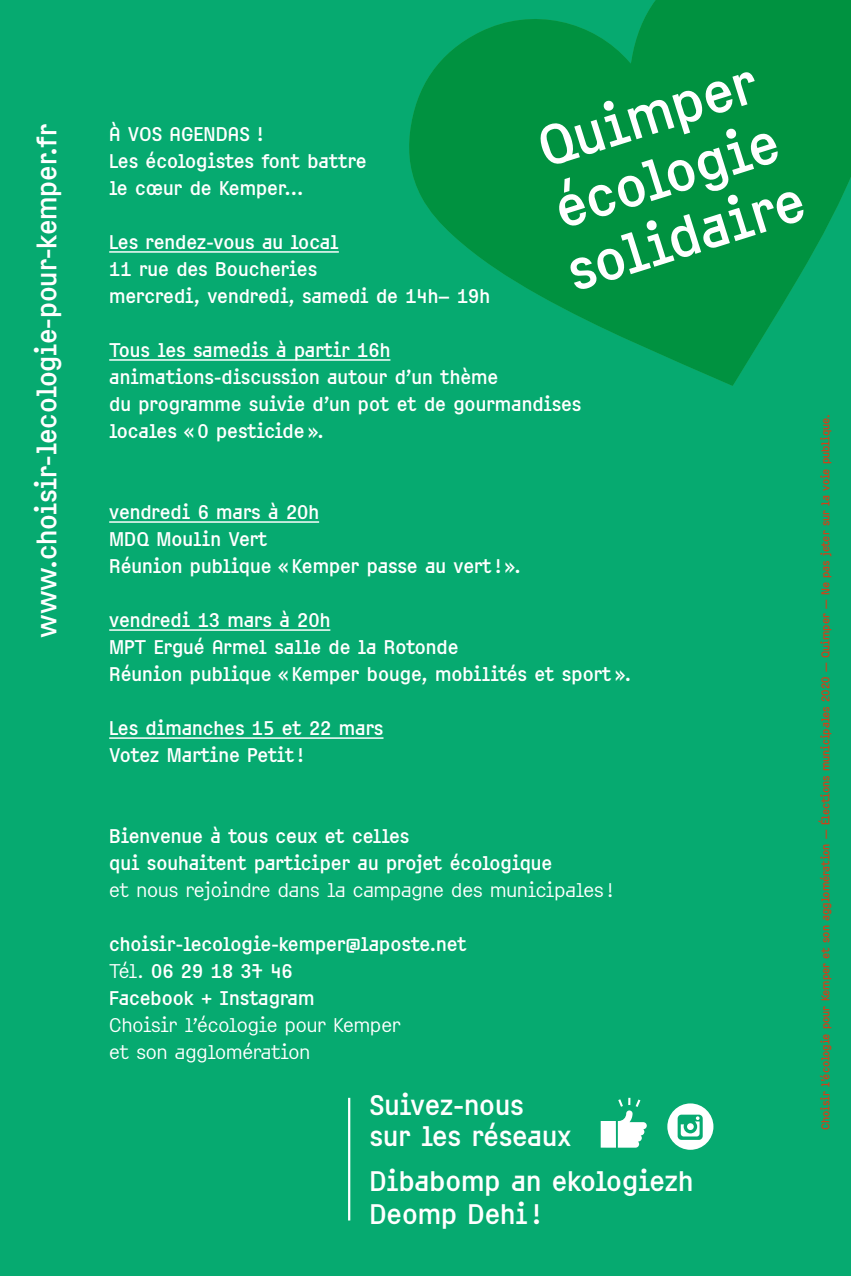
<style>
.page{position:relative;width:851px;height:1276px;background:#fff}
.page>*{position:absolute;margin:0;border:0;box-sizing:border-box;transform-origin:0 0}
.t1{font:30px/33px "Brizeux Gras";color:#fff}
.t2{font:21px/27px "Brizeux Gras";color:#fff}
.t3{font:21px/27px "Brizeux";color:#fff}
.t4{font:12px "Brizeux Gras";color:#d04118}
.s1{font-family:"Brizeux"}
</style>
<div class="page">
<div style="left:0;top:0;width:850px;height:1276px;background:#06aa70"></div>
<svg style="left:407px;top:0;width:443px;height:386px;background:#029c54"></svg>
<svg style="left:538px;top:71px;width:265px;height:220px;background:#2ca561"></svg>
<svg style="left:667px;top:1103px;width:46px;height:46px"></svg>
<svg style="left:600px;top:1097px;width:46px;height:50px"></svg>
<hr style="left:348px;top:1097px;width:2px;height:123px;background:#fff">
<hr style="left:109px;top:251px;width:230px;height:2px;background:#fff">
<hr style="left:109px;top:359px;width:281px;height:2px;background:#fff">
<hr style="left:109px;top:521px;width:210px;height:2px;background:#fff">
<hr style="left:109px;top:629px;width:221px;height:2px;background:#fff">
<hr style="left:109px;top:737px;width:274px;height:2px;background:#fff">
<h1 class="t1" style="left:29px;top:638px;width:515px;rotate:-90deg">www.choisir-lecologie-pour-kemper.fr</h1>
<p class="t2" style="left:109px;top:120px;width:259px">À VOS AGENDAS !<br>Les écologistes font battre le cœur de Kemper...</p>
<p class="t2" style="left:109px;top:228px;width:382px">Les rendez-vous au local<br>11 rue des Boucheries<br>mercredi, vendredi, samedi de 14h– 19h</p>
<p class="t2" style="left:109px;top:336px;width:473px">Tous les samedis à partir 16h animations-discussion autour d’un thème<br>du programme suivie d’un pot et de gourmandises locales « 0 pesticide ».</p>
<p class="t2" style="left:109px;top:498px;width:413px">vendredi 6 mars à 20h<br>MDQ Moulin Vert<br>Réunion publique « Kemper passe au vert ! ».</p>
<p class="t2" style="left:109px;top:606px;width:523px">vendredi 13 mars à 20h<br>MPT Ergué Armel salle de la Rotonde<br>Réunion publique « Kemper bouge, mobilités et sport ».</p>
<p class="t2" style="left:109px;top:714px;width:276px">Les dimanches 15 et 22 mars<br>Votez Martine Petit !</p>
<p class="t2" style="left:109px;top:822px;width:444px">Bienvenue à tous ceux et celles<br>qui souhaitent participer au projet écologique</p>
<p class="t3" style="left:109px;top:876px;width:505px">et nous rejoindre dans la campagne des municipales !</p>
<p class="t2" style="left:109px;top:930px;width:359px">choisir-lecologie-kemper@laposte.net<br><span class="s1">Tél.</span> 06 29 18 37 46<br>Facebook + Instagram</p>
<p class="t3" style="left:109px;top:1011px;width:293px">Choisir l’écologie pour Kemper et son agglomération</p>
<h1 class="t1" style="left:369px;top:1088px;width:203px;line-height:31.2px">Suivez-nous sur les réseaux</h1>
<h1 class="t1" style="left:369px;top:1163px;width:325px">Dibabomp an ekologiezh<br>Deomp Dehi !</h1>
<p class="t4" style="left:815px;top:1129px;width:717px;rotate:-90deg">Choisir l’écologie pour Kemper et son agglomération — Élections municipales 2020 — Quimper — Ne pas jeter sur la voie publique.</p>
</div>
